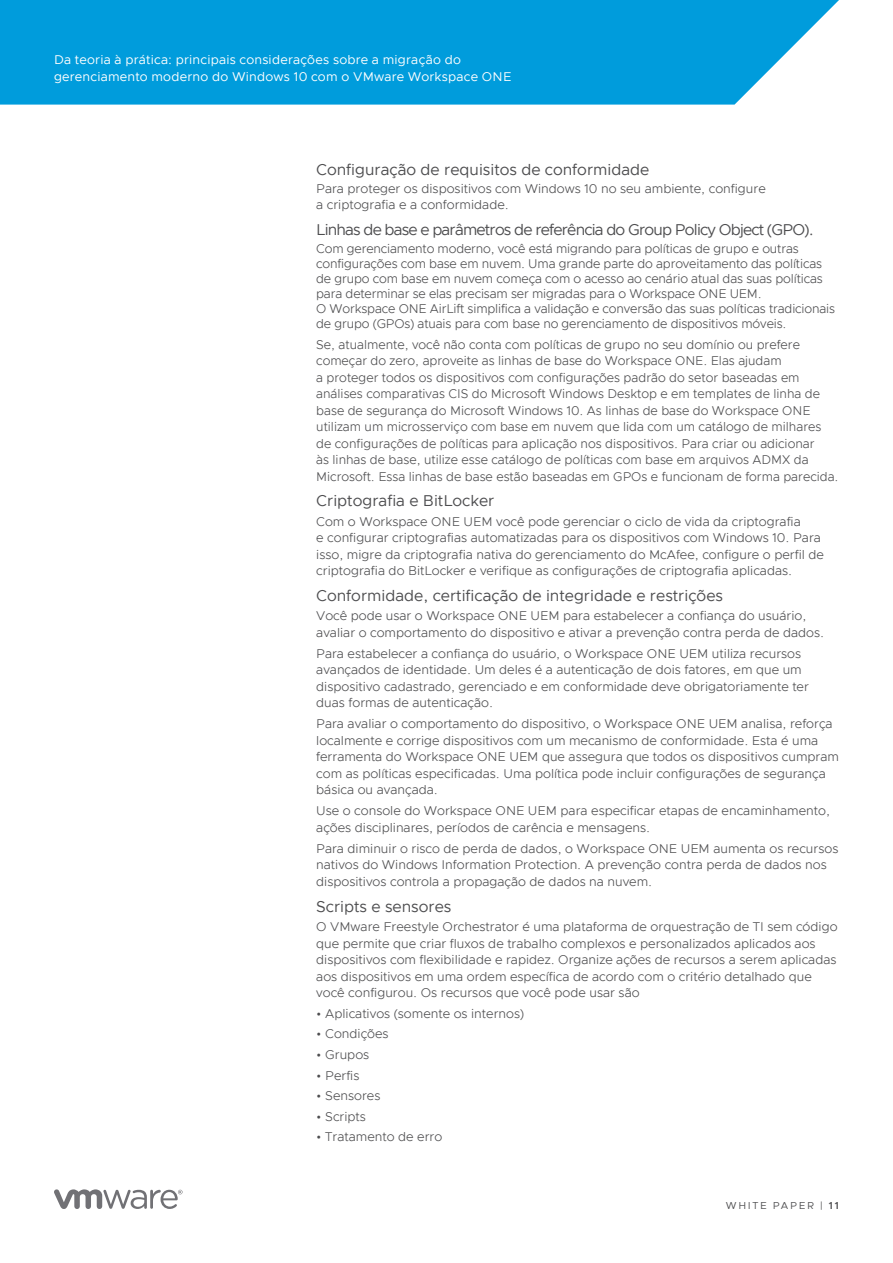
<style>
.page{position:relative;width:893px;height:1263px;background:#fff}
.page>*{position:absolute;margin:0;border:0;box-sizing:border-box;transform-origin:0 0}
.t1{font:15.75px "Metropolis";color:#4d4d4f}
.t2{font:15.75px "Metropolis";letter-spacing:-.05em;color:#4d4d4f}
.t3{font:300 12.75px/16.5px "Metropolis";color:#4d4d4f}
.t4{font:12.75px/17.2px "Metropolis";letter-spacing:.02em;color:#fff}
.t5{font:10.2px "Metropolis";letter-spacing:.165em;color:#4d4d4f}
.s1{font-weight:600}
</style>
<div class="page">
<svg style="left:0;top:0;width:839px;height:105px;background:#10a2de"></svg>
<svg style="left:54px;top:1189px;width:129px;height:20px"></svg>
<p class="t4" style="left:54px;top:51px;width:459px">Da teoria à prática: principais considerações sobre a migração do gerenciamento moderno do Windows 10 com o VMware Workspace ONE</p>
<p class="t1" style="left:316px;top:159px;width:335px">Configuração de requisitos de conformidade</p>
<p class="t3" style="left:316px;top:180px;width:451px">Para proteger os dispositivos com Windows 10 no seu ambiente, configure a criptografia e a conformidade.</p>
<p class="t2" style="left:316px;top:220px;width:496px">Linhas de base e parâmetros de referência do Group Policy Object (GPO).</p>
<p class="t3" style="left:316px;top:241px;width:520px;line-height:15px">Com gerenciamento moderno, você está migrando para políticas de grupo e outras configurações com base em nuvem. Uma grande parte do aproveitamento das políticas de grupo com base em nuvem começa com o acesso ao cenário atual das suas políticas para determinar se elas precisam ser migradas para o Workspace ONE UEM.<br>O Workspace ONE AirLift simplifica a validação e conversão das suas políticas tradicionais de grupo (GPOs) atuais para com base no gerenciamento de dispositivos móveis.</p>
<p class="t3" style="left:316px;top:336px;width:524px">Se, atualmente, você não conta com políticas de grupo no seu domínio ou prefere começar do zero, aproveite as linhas de base do Workspace ONE. Elas ajudam<br>a proteger todos os dispositivos com configurações padrão do setor baseadas em análises comparativas CIS do Microsoft Windows Desktop e em templates de linha de base de segurança do Microsoft Windows 10. As linhas de base do Workspace ONE utilizam um microsserviço com base em nuvem que lida com um catálogo de milhares de configurações de políticas para aplicação nos dispositivos. Para criar ou adicionar<br>às linhas de base, utilize esse catálogo de políticas com base em arquivos ADMX da Microsoft. Essa linhas de base estão baseadas em GPOs e funcionam de forma parecida.</p>
<p class="t1" style="left:316px;top:491px;width:180px">Criptografia e BitLocker</p>
<p class="t3" style="left:316px;top:513px;width:509px">Com o Workspace ONE UEM você pode gerenciar o ciclo de vida da criptografia<br>e configurar criptografias automatizadas para os dispositivos com Windows 10. Para isso, migre da criptografia nativa do gerenciamento do McAfee, configure o perfil de criptografia do BitLocker e verifique as configurações de criptografia aplicadas.</p>
<p class="t1" style="left:316px;top:586px;width:408px">Conformidade, certificação de integridade e restrições</p>
<p class="t3" style="left:316px;top:608px;width:509px">Você pode usar o Workspace ONE UEM para estabelecer a confiança do usuário, avaliar o comportamento do dispositivo e ativar a prevenção contra perda de dados.</p>
<p class="t3" style="left:316px;top:645px;width:494px">Para estabelecer a confiança do usuário, o Workspace ONE UEM utiliza recursos avançados de identidade. Um deles é a autenticação de dois fatores, em que um dispositivo cadastrado, gerenciado e em conformidade deve obrigatoriamente ter duas formas de autenticação.</p>
<p class="t3" style="left:316px;top:716px;width:524px">Para avaliar o comportamento do dispositivo, o Workspace ONE UEM analisa, reforça localmente e corrige dispositivos com um mecanismo de conformidade. Esta é uma ferramenta do Workspace ONE UEM que assegura que todos os dispositivos cumpram com as políticas especificadas. Uma política pode incluir configurações de segurança básica ou avançada.</p>
<p class="t3" style="left:316px;top:803px;width:515px">Use o console do Workspace ONE UEM para especificar etapas de encaminhamento, ações disciplinares, períodos de carência e mensagens.</p>
<p class="t3" style="left:316px;top:840px;width:524px">Para diminuir o risco de perda de dados, o Workspace ONE UEM aumenta os recursos nativos do Windows Information Protection. A prevenção contra perda de dados nos dispositivos controla a propagação de dados na nuvem.</p>
<p class="t1" style="left:316px;top:896px;width:137px">Scripts e sensores</p>
<p class="t3" style="left:316px;top:918px;width:523px">O VMware Freestyle Orchestrator é uma plataforma de orquestração de TI sem código que permite que criar fluxos de trabalho complexos e personalizados aplicados aos dispositivos com flexibilidade e rapidez. Organize ações de recursos a serem aplicadas aos dispositivos em uma ordem específica de acordo com o critério detalhado que você configurou. Os recursos que você pode usar são</p>
<p class="t3" style="left:316px;top:1005px;width:209px">• Aplicativos (somente os internos)</p>
<p class="t3" style="left:316px;top:1025px;width:74px">• Condições</p>
<p class="t3" style="left:316px;top:1046px;width:55px">• Grupos</p>
<p class="t3" style="left:316px;top:1067px;width:45px">• Perfis</p>
<p class="t3" style="left:316px;top:1087px;width:66px">• Sensores</p>
<p class="t3" style="left:316px;top:1108px;width:51px">• Scripts</p>
<p class="t3" style="left:316px;top:1129px;width:128px">• Tratamento de erro</p>
<p class="t5" style="left:726px;top:1199px;width:114px">WHITE PAPER | <span class="s1">11</span></p>
</div>
